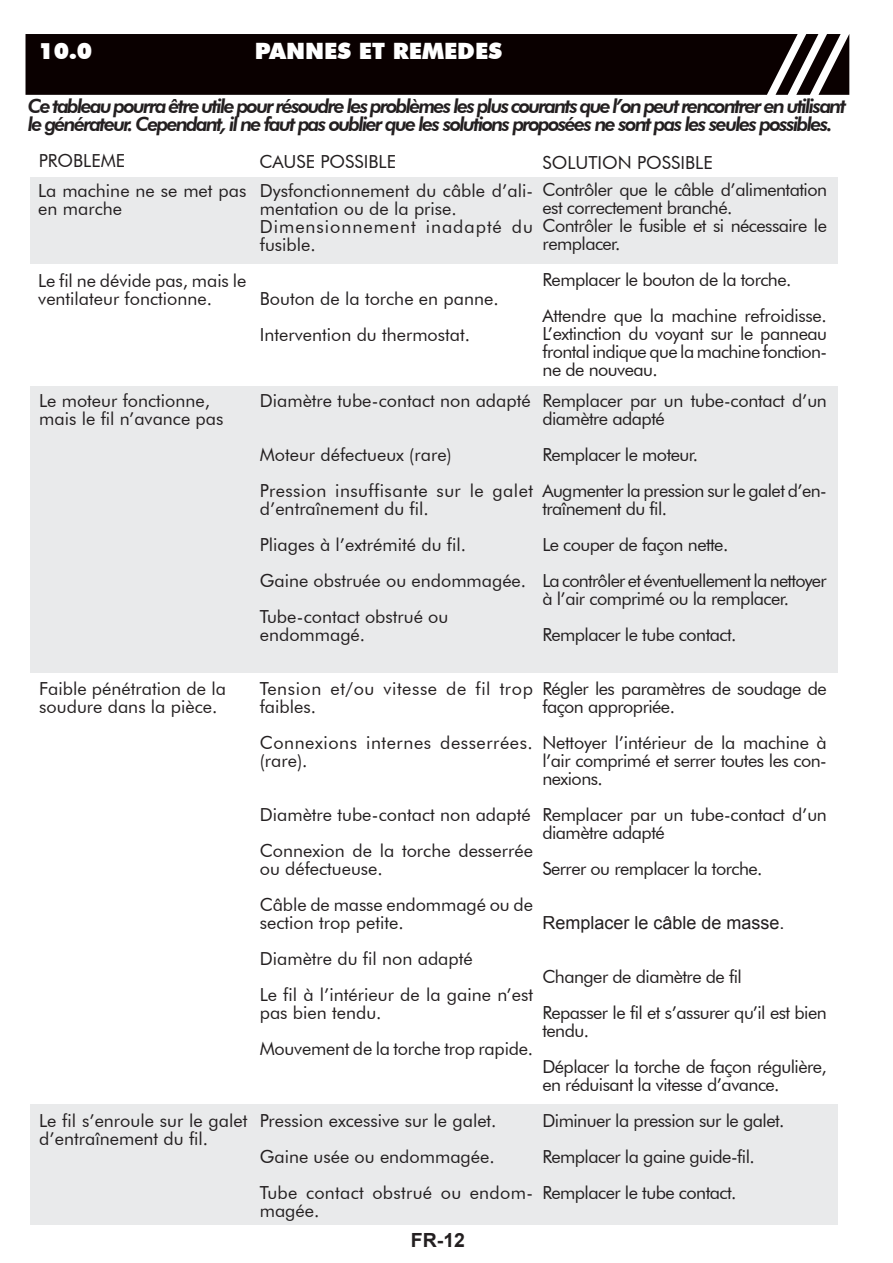
<style>
.page{position:relative;width:893px;height:1263px;background:#fff}
.page>*{position:absolute;margin:0;border:0;box-sizing:border-box;transform-origin:0 0}
.titolo_paragrafo{font:900 22.5px "Futura BT";color:#fff}
.corpo_testo_normale{font:italic 800 19.5px/18px "Futura BT";letter-spacing:-.09em;color:#231f20}
.t1{font:700 19.5px "Arial";color:#231f20}
.corpo_testo_normale-2{font:18px/18px "Futura BT";letter-spacing:-.005em;color:#231f20}
.corpo_testo_normale-3{font:18px/18px "Futura BT";letter-spacing:-.03em;color:#231f20}
.corpo_testo_normale-4{font:18px/18px "Futura BT";letter-spacing:.03em;color:#231f20}
.corpo_testo_normale-5{font:18px/18px "Futura BT";letter-spacing:-.04em;color:#231f20}
.corpo_testo_normale-6{font:18px/18px "Futura BT";letter-spacing:.025em;color:#231f20}
.corpo_testo_normale-7{font:18px/18px "Futura BT";letter-spacing:.055em;color:#231f20}
.corpo_testo_normale-8{font:18px/18px "Futura BT";letter-spacing:.015em;color:#231f20}
.corpo_testo_normale-9{font:18px "Arial";color:#231f20}
</style>
<div class="page">
<div style="left:26px;top:34px;width:823px;height:61px;background:#0a0000"></div>
<div style="left:30px;top:177px;width:808px;height:87px;background:#e9eaeb"></div>
<div style="left:30px;top:386px;width:808px;height:287px;background:#e9eaeb"></div>
<div style="left:30px;top:1104px;width:808px;height:121px;background:#e9eaeb"></div>
<p class="titolo_paragrafo" style="left:38px;top:37px;width:55px">10.0</p>
<p class="titolo_paragrafo" style="left:255px;top:37px;width:249px">PANNES ET REMEDES</p>
<p class="corpo_testo_normale" style="left:28px;top:97px;width:820px">Ce tableau pourra être utile pour résoudre les problèmes les plus courants que l’on peut rencontrer en utilisant le générateur. Cependant, il ne faut pas oublier que les solutions proposées ne sont pas les seules possibles.</p>
<p class="corpo_testo_normale-2" style="left:39px;top:151px;width:88px">PROBLEME</p>
<p class="corpo_testo_normale-2" style="left:259px;top:152px;width:138px">CAUSE POSSIBLE</p>
<p class="corpo_testo_normale-2" style="left:543px;top:153px;width:172px">SOLUTION POSSIBLE</p>
<p class="corpo_testo_normale-2" style="left:38px;top:181px;width:210px">La machine ne se met pas en marche</p>
<p class="corpo_testo_normale-2" style="left:38px;top:271px;width:210px">Le fil ne dévide pas, mais le ventilateur fonctionne.</p>
<p class="corpo_testo_normale-2" style="left:39px;top:392px;width:172px">Le moteur fonctionne,</p>
<p class="corpo_testo_normale-2" style="left:39px;top:410px;width:186px">mais le fil n’avance pas</p>
<p class="corpo_testo_normale-2" style="left:39px;top:680px;width:188px">Faible pénétration de la</p>
<p class="corpo_testo_normale-2" style="left:39px;top:698px;width:180px">soudure dans la pièce.</p>
<p class="corpo_testo_normale-2" style="left:39px;top:1112px;width:210px">Le fil s’enroule sur le galet d’entraînement du fil.</p>
<p class="corpo_testo_normale-2" style="left:260px;top:181px;width:275px">Dysfonctionnement du câble d’ali&shy;mentation ou de la prise.</p>
<p class="corpo_testo_normale-7" style="left:260px;top:217px;width:275px">Dimensionnement inadapté du fusible.</p>
<p class="corpo_testo_normale-2" style="left:260px;top:289px;width:240px">Bouton de la torche en panne.</p>
<p class="corpo_testo_normale-2" style="left:260px;top:325px;width:212px">Intervention du thermostat.</p>
<p class="corpo_testo_normale-2" style="left:260px;top:392px;width:272px">Diamètre tube-contact non adapté</p>
<p class="corpo_testo_normale-2" style="left:260px;top:446px;width:194px">Moteur défectueux (rare)</p>
<p class="corpo_testo_normale-6" style="left:260px;top:482px;width:275px">Pression insuffisante sur le galet d’entraînement du fil.</p>
<p class="corpo_testo_normale-2" style="left:260px;top:536px;width:208px">Pliages à l’extrémité du fil.</p>
<p class="corpo_testo_normale-2" style="left:260px;top:572px;width:268px">Gaine obstruée ou endommagée.</p>
<p class="corpo_testo_normale-2" style="left:260px;top:608px;width:190px">Tube-contact obstrué ou</p>
<p class="corpo_testo_normale-2" style="left:260px;top:626px;width:107px">endommagé.</p>
<p class="corpo_testo_normale-4" style="left:260px;top:680px;width:275px">Tension et/ou vitesse de fil trop faibles.</p>
<p class="corpo_testo_normale-4" style="left:260px;top:734px;width:275px">Connexions internes desserrées. (rare).</p>
<p class="corpo_testo_normale-2" style="left:260px;top:806px;width:272px">Diamètre tube-contact non adapté</p>
<p class="corpo_testo_normale-2" style="left:260px;top:842px;width:275px">Connexion de la torche desserrée ou défectueuse.</p>
<p class="corpo_testo_normale-2" style="left:260px;top:896px;width:275px">Câble de masse endommagé ou de section trop petite.</p>
<p class="corpo_testo_normale-2" style="left:260px;top:950px;width:214px">Diamètre du fil non adapté</p>
<p class="corpo_testo_normale-2" style="left:260px;top:986px;width:275px">Le fil à l’intérieur de la gaine n’est pas bien tendu.</p>
<p class="corpo_testo_normale-2" style="left:260px;top:1040px;width:275px">Mouvement de la torche trop rapide.</p>
<p class="corpo_testo_normale-2" style="left:260px;top:1112px;width:238px">Pression excessive sur le galet.</p>
<p class="corpo_testo_normale-2" style="left:260px;top:1148px;width:236px">Gaine usée ou endommagée.</p>
<p class="corpo_testo_normale-8" style="left:260px;top:1184px;width:275px">Tube contact obstrué ou endom&shy;magée.</p>
<p class="t1" style="left:411px;top:1227px;width:56px">FR-12</p>
<p class="corpo_testo_normale-3" style="left:543px;top:181px;width:286px">Contrôler que le câble d’alimentation est correctement branché.</p>
<p class="corpo_testo_normale-3" style="left:543px;top:217px;width:286px">Contrôler le fusible et si nécessaire le remplacer.</p>
<p class="corpo_testo_normale-3" style="left:543px;top:271px;width:250px">Remplacer le bouton de la torche.</p>
<p class="corpo_testo_normale-2" style="left:543px;top:307px;width:286px;text-align:justify">Attendre que la machine refroidisse.<br>L’extinction du voyant sur le panneau frontal indique que la machine fonction&shy;ne de nouveau.</p>
<p class="corpo_testo_normale-2" style="left:542px;top:392px;width:286px">Remplacer par un tube-contact d’un diamètre adapté</p>
<p class="corpo_testo_normale-3" style="left:542px;top:446px;width:157px">Remplacer le moteur.</p>
<p class="corpo_testo_normale-3" style="left:542px;top:482px;width:286px">Augmenter la pression sur le galet d’en&shy;traînement du fil.</p>
<p class="corpo_testo_normale-3" style="left:542px;top:536px;width:187px">Le couper de façon nette.</p>
<p class="corpo_testo_normale-5" style="left:542px;top:572px;width:286px">La contrôler et éventuellement la nettoyer à l’air comprimé ou la remplacer.</p>
<p class="corpo_testo_normale-3" style="left:542px;top:626px;width:196px">Remplacer le tube contact.</p>
<p class="corpo_testo_normale-3" style="left:542px;top:680px;width:286px">Régler les paramètres de soudage de façon appropriée.</p>
<p class="corpo_testo_normale-2" style="left:542px;top:734px;width:286px;text-align:justify">Nettoyer l’intérieur de la machine à l’air comprimé et serrer toutes les con&shy;nexions.</p>
<p class="corpo_testo_normale-2" style="left:542px;top:806px;width:286px">Remplacer par un tube-contact d’un diamètre adapté</p>
<p class="corpo_testo_normale-3" style="left:542px;top:860px;width:222px">Serrer ou remplacer la torche.</p>
<p class="corpo_testo_normale-9" style="left:542px;top:911px;width:244px">Remplacer le câble de masse.</p>
<p class="corpo_testo_normale-3" style="left:542px;top:968px;width:201px">Changer de diamètre de fil</p>
<p class="corpo_testo_normale-3" style="left:542px;top:1004px;width:286px">Repasser le fil et s’assurer qu’il est bien tendu.</p>
<p class="corpo_testo_normale-3" style="left:542px;top:1058px;width:286px">Déplacer la torche de façon régulière, en réduisant la vitesse d’avance.</p>
<p class="corpo_testo_normale-3" style="left:542px;top:1112px;width:244px">Diminuer la pression sur le galet.</p>
<p class="corpo_testo_normale-3" style="left:542px;top:1148px;width:214px">Remplacer la gaine guide-fil.</p>
<p class="corpo_testo_normale-3" style="left:542px;top:1184px;width:196px">Remplacer le tube contact.</p>
</div>
